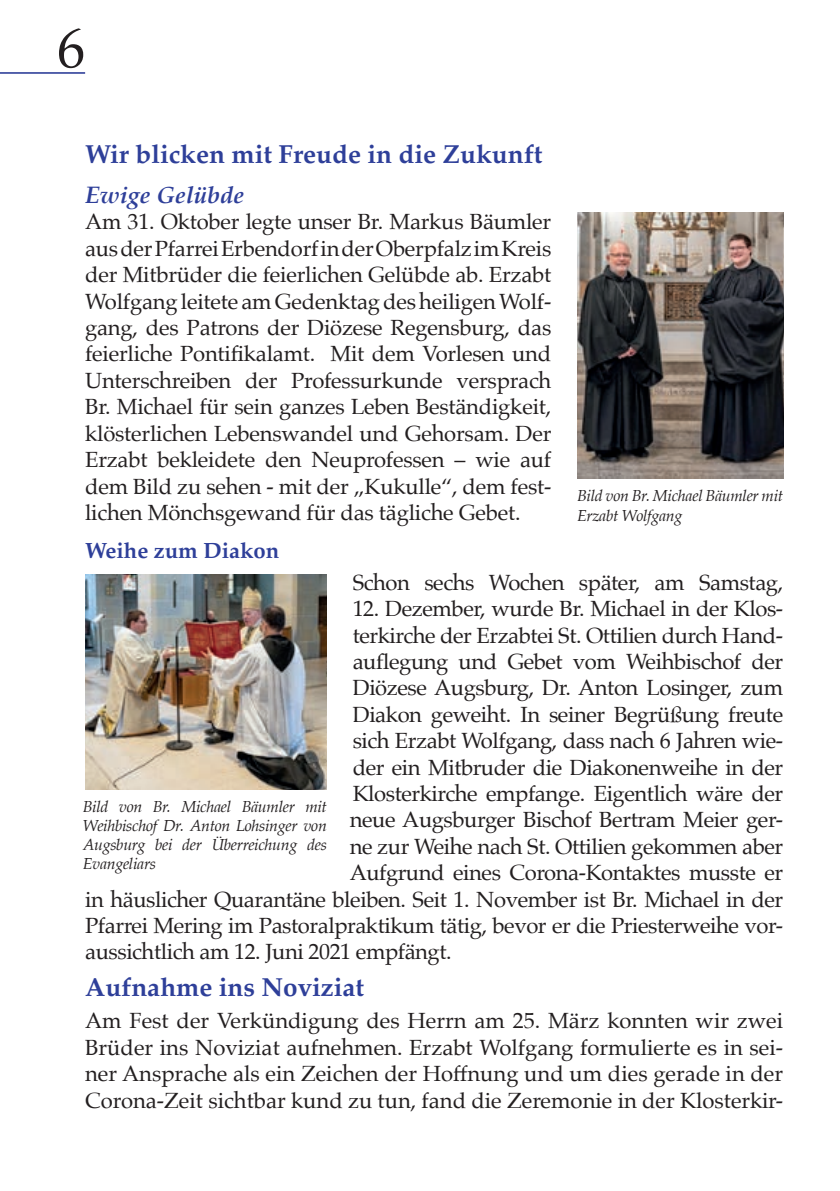
<style>
.page{position:relative;width:840px;height:1191px;background:#fff}
.page>*{position:absolute;margin:0;border:0;box-sizing:border-box;transform-origin:0 0}
.t1{font:56px "Palatino";color:#231f20}
.t2{font:700 26px "Palatino";color:#2e3f99}
.t3{font:italic 700 23.8px "Palatino";color:#2e3f99}
.t4{font:22px/26.4px "Palatino";letter-spacing:-.02em;color:#231f20;text-align:justify}
.t5{font:700 22px "Palatino";color:#2e3f99}
.t6{font:italic 16px/19.2px "Palatino";letter-spacing:-.02em;color:#231f20}
</style>
<div class="page">
<hr style="left:0;top:72px;width:85px;height:2px;background:#2e3f99">
<img style="left:85px;top:574px;width:242px;height:215px">
<img style="left:577px;top:213px;width:205px;height:265px">
<h1 class="t1" style="left:57px;top:2px;width:29px">6</h1>
<p class="t2" style="left:85px;top:132px;width:458px">Wir blicken mit Freude in die Zukunft</p>
<p class="t3" style="left:85px;top:175px;width:160px">Ewige Gelübde</p>
<p class="t4" style="left:85px;top:209px;width:467px">Am 31. Oktober legte unser Br. Markus Bäumler aus der Pfarrei Erbendorf in der Oberpfalz im Kreis der Mitbrüder die feierlichen Gelübde ab. Erzabt Wolfgang leitete am Gedenktag des heiligen Wolf&shy;gang, des Patrons der Diözese Regensburg, das feierliche Pontifikalamt. Mit dem Vorlesen und Unterschreiben der Professurkunde versprach Br. Michael für sein ganzes Leben Beständigkeit, klösterlichen Lebenswandel und Gehorsam. Der Erzabt bekleidete den Neuprofessen – wie auf dem Bild zu sehen - mit der „Kukulle“, dem fest&shy;lichen Mönchsgewand für das tägliche Gebet.</p>
<p class="t5" style="left:85px;top:531px;width:195px">Weihe zum Diakon</p>
<p class="t4" style="left:352px;top:569px;width:432px">Schon sechs Wochen später, am Samstag,</p>
<p class="t4" style="left:352px;top:595px;width:432px">12. Dezember, wurde Br. Michael in der Klos-</p>
<p class="t4" style="left:352px;top:622px;width:431px">terkirche der Erzabtei St. Ottilien durch Hand-</p>
<p class="t4" style="left:352px;top:648px;width:432px">auflegung und Gebet vom Weihbischof der</p>
<p class="t4" style="left:352px;top:674px;width:432px">Diözese Augsburg, Dr. Anton Losinger, zum</p>
<p class="t4" style="left:352px;top:701px;width:432px">Diakon geweiht. In seiner Begrüßung freute</p>
<p class="t4" style="left:352px;top:727px;width:432px">sich Erzabt Wolfgang, dass nach 6 Jahren wie-</p>
<p class="t4" style="left:352px;top:754px;width:432px">der ein Mitbruder die Diakonenweihe in der</p>
<p class="t4" style="left:352px;top:780px;width:432px">Klosterkirche empfange. Eigentlich wäre der</p>
<p class="t4" style="left:349px;top:806px;width:435px">neue Augsburger Bischof Bertram Meier ger-</p>
<p class="t4" style="left:349px;top:833px;width:435px">ne zur Weihe nach St. Ottilien gekommen aber</p>
<p class="t4" style="left:349px;top:859px;width:435px">Aufgrund eines Corona-Kontaktes musste er</p>
<p class="t4" style="left:85px;top:886px;width:699px">in häuslicher Quarantäne bleiben. Seit 1. November ist Br. Michael in der</p>
<p class="t4" style="left:85px;top:912px;width:699px">Pfarrei Mering im Pastoralpraktikum tätig, bevor er die Priesterweihe vor-</p>
<p class="t4" style="left:85px;top:938px;width:368px">aussichtlich am 12. Juni 2021 empfängt.</p>
<p class="t2" style="left:85px;top:965px;width:280px">Aufnahme ins Noviziat</p>
<p class="t4" style="left:85px;top:1007px;width:699px">Am Fest der Verkündigung des Herrn am 25. März konnten wir zwei Brüder ins Noviziat aufnehmen. Erzabt Wolfgang formulierte es in sei&shy;ner Ansprache als ein Zeichen der Hoffnung und um dies gerade in der Corona-Zeit sichtbar kund zu tun, fand die Zeremonie in der Klosterkir-</p>
<p class="t6" style="left:576px;top:486px;width:207px">Bild von Br. Michael Bäumler mit<br>Erzabt Wolfgang</p>
<p class="t6" style="left:83px;top:796px;width:245px;text-align:justify">Bild von Br. Michael Bäumler mit Weihbischof Dr. Anton Lohsinger von Augsburg bei der Überreichung des Evangeliars</p>
</div>
